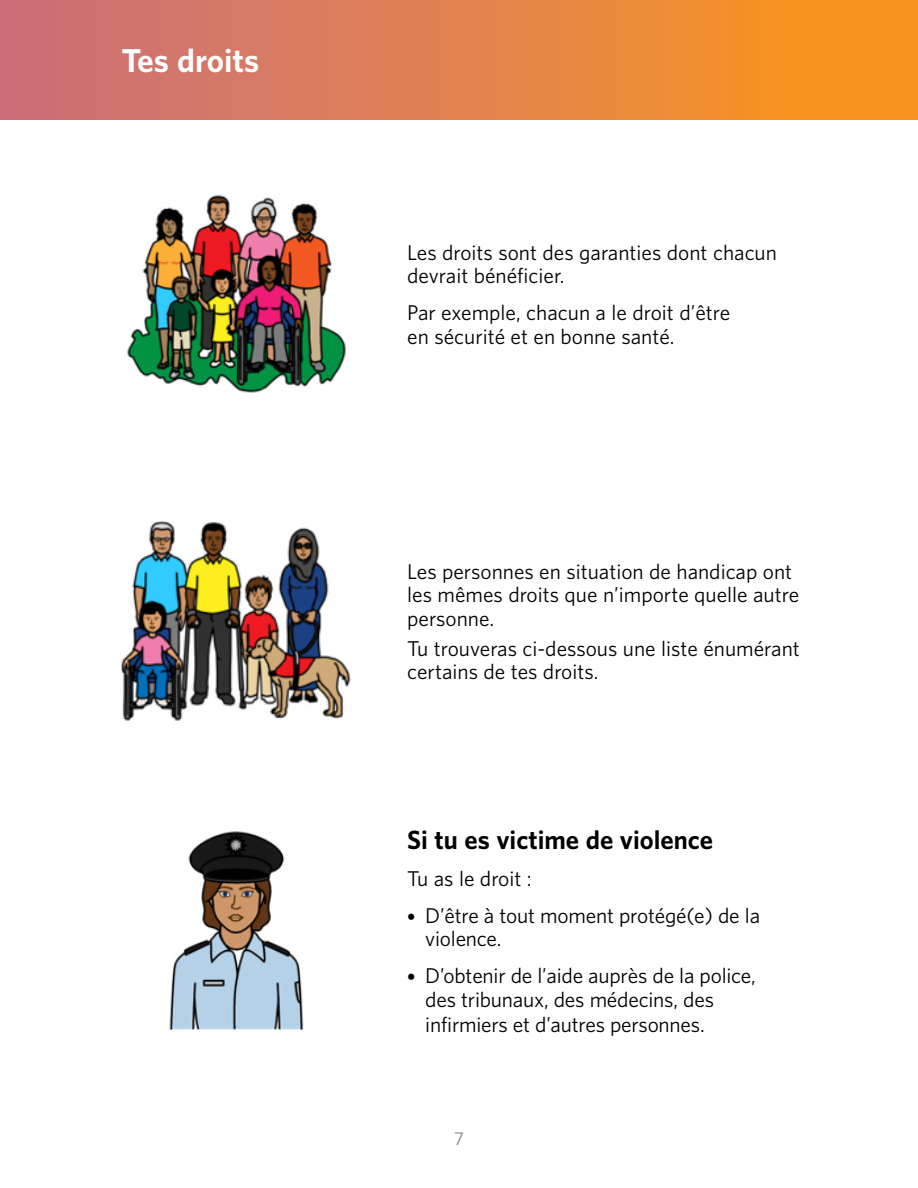
<style>
.page{position:relative;width:918px;height:1188px;background:#fff}
.page>*{position:absolute;margin:0;border:0;box-sizing:border-box;transform-origin:0 0}
.t1{font:700 30px "UNFPA";color:#fff}
.t2{font:700 24px "UNFPA";color:#000}
.t3{font:19.5px/23.4px "UNFPA Text";color:#000}
.t4{font:16.5px "UNFPA Text";color:#808285}
.s1{font-family:"UNFPA";font-weight:700;font-size:16.5px}
</style>
<div class="page">
<div style="left:0;top:0;width:918px;height:120px;background:linear-gradient(to right,#c96e7f,#fb9719)"></div>
<img style="left:127px;top:195px;width:218px;height:197px">
<img style="left:122px;top:522px;width:229px;height:199px">
<img style="left:169px;top:831px;width:135px;height:199px">
<h1 class="t1" style="left:122px;top:41px;width:139px">Tes droits</h1>
<p class="t3" style="left:407px;top:240px;width:371px">Les droits sont des garanties dont chacun devrait bénéficier.</p>
<p class="t3" style="left:407px;top:300px;width:325px">Par exemple, chacun a le droit d’être en sécurité et en bonne santé.</p>
<p class="t3" style="left:407px;top:559px;width:394px">Les personnes en situation de handicap ont les mêmes droits que n’importe quelle autre personne.</p>
<p class="t3" style="left:407px;top:636px;width:394px">Tu trouveras ci-dessous une liste énumérant certains de tes droits.</p>
<p class="t2" style="left:407px;top:824px;width:307px">Si tu es victime de violence</p>
<p class="t3" style="left:407px;top:866px;width:126px">Tu as le droit :</p>
<p class="t3" style="left:425px;top:903px;width:336px;text-indent:-18px"><span class="s1">•</span> D’être à tout moment protégé(e) de la violence.</p>
<p class="t3" style="left:425px;top:963px;width:332px;text-indent:-18px"><span class="s1">•</span> D’obtenir de l’aide auprès de la police, des tribunaux, des médecins, des</p>
<p class="t3" style="left:425px;top:1012px;width:281px">infirmiers et d’autres personnes.</p>
<p class="t4" style="left:454px;top:1128px;width:11px">7</p>
</div>
